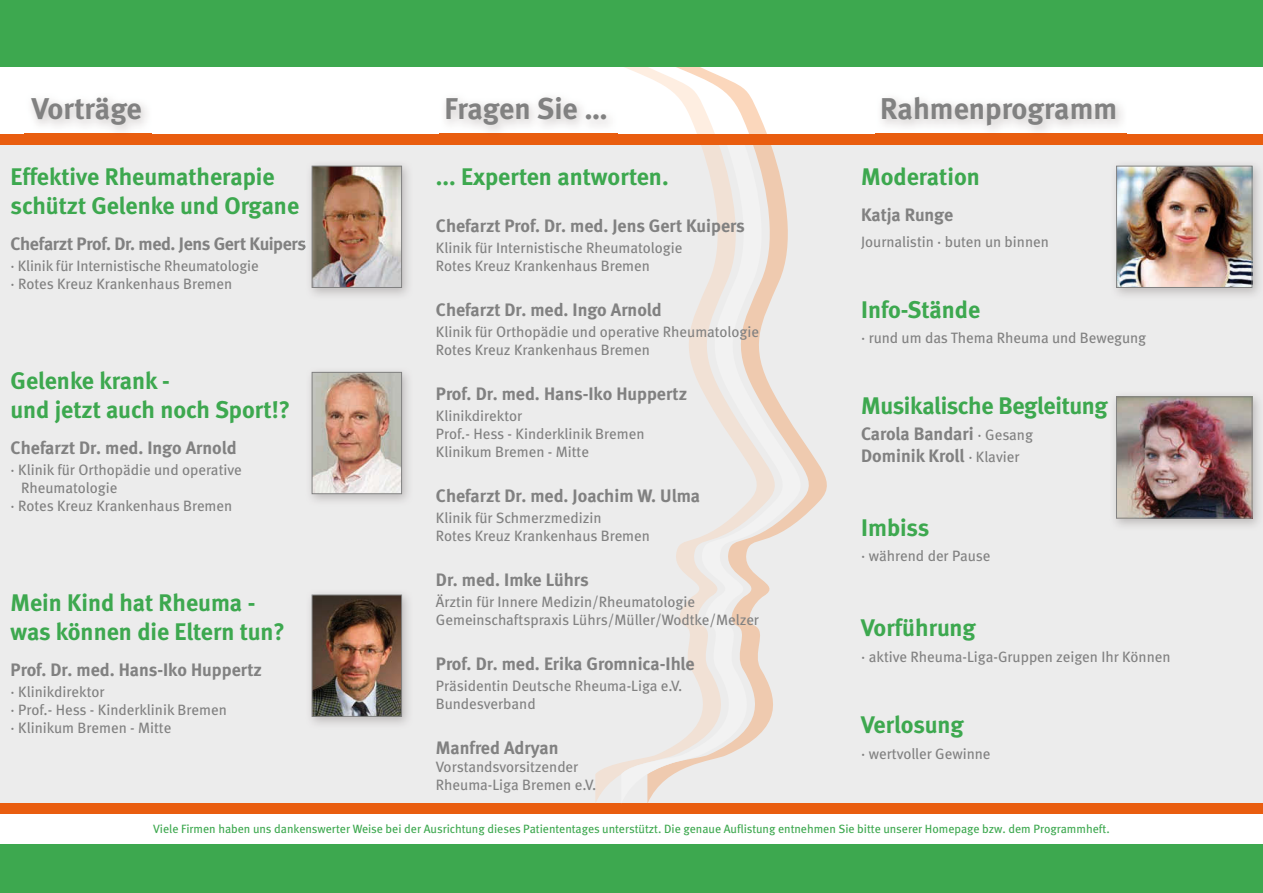
<style>
.page{position:relative;width:1263px;height:893px;background:#fff}
.page>*{position:absolute;margin:0;border:0;box-sizing:border-box;transform-origin:0 0}
.t1{font:700 30px "Meta";color:#818181}
.t2{font:700 24px/28.5px "Meta";color:#3da84f}
.t3{font:700 18px/22.5px "Meta";color:#818181}
.t4{font:700 18px "Meta";letter-spacing:-.02em;color:#818181}
.t5{font:15px/18px "Meta";color:#818181}
.t6{font:12px "Meta";color:#3da84f}
.s1{font-weight:400;font-size:15px}
</style>
<div class="page">
<div style="left:0;top:140px;width:1263px;height:667px;background:#ececec"></div>
<div style="left:0;top:844px;width:1263px;height:49px;background:#3da84f"></div>
<div style="left:0;top:803px;width:1263px;height:11px;background:#e95d0f"></div>
<svg style="left:617px;top:67px;width:150px;height:67px"></svg>
<svg style="left:621px;top:145px;width:194px;height:658px"></svg>
<div style="left:0;top:0;width:1263px;height:67px;background:#3da84f"></div>
<div style="left:0;top:134px;width:1263px;height:11px;background:#e95d0f"></div>
<img style="left:440px;top:98px;width:177px;height:36px">
<img style="left:875px;top:99px;width:252px;height:35px">
<img style="left:24px;top:99px;width:127px;height:35px">
<img style="left:310px;top:165px;width:98px;height:130px">
<img style="left:314px;top:168px;width:86px;height:118px">
<div style="left:312px;top:166px;width:90px;height:122px;border:1px solid #818181"></div>
<img style="left:1115px;top:165px;width:144px;height:130px">
<img style="left:1118px;top:168px;width:132px;height:118px">
<div style="left:1116px;top:166px;width:136px;height:122px;border:1px solid #818181"></div>
<img style="left:310px;top:371px;width:98px;height:130px">
<img style="left:314px;top:374px;width:86px;height:118px">
<div style="left:312px;top:372px;width:90px;height:122px;border:1px solid #818181"></div>
<img style="left:310px;top:594px;width:98px;height:130px">
<img style="left:314px;top:597px;width:86px;height:118px">
<div style="left:312px;top:595px;width:90px;height:122px;border:1px solid #818181"></div>
<img style="left:1114px;top:396px;width:145px;height:130px">
<img style="left:1118px;top:398px;width:132px;height:118px">
<div style="left:1116px;top:396px;width:136px;height:122px;border:1px solid #818181"></div>
<h1 class="t1" style="left:32px;top:90px;width:111px">Vorträge</h1>
<h1 class="t1" style="left:444px;top:90px;width:165px">Fragen Sie …</h1>
<h1 class="t1" style="left:880px;top:90px;width:238px">Rahmenprogramm</h1>
<h2 class="t2" style="left:11px;top:162px;width:290px">Effektive Rheumatherapie schützt Gelenke und Organe</h2>
<p class="t4" style="left:11px;top:232px;width:297px">Chefarzt Prof. Dr. med. Jens Gert Kuipers</p>
<p class="t5" style="left:11px;top:256px;width:249px">· Klinik für Internistische Rheumatologie · Rotes Kreuz Krankenhaus Bremen</p>
<h2 class="t2" style="left:11px;top:366px;width:281px">Gelenke krank -<br>und jetzt auch noch Sport!?</h2>
<p class="t3" style="left:11px;top:436px;width:227px">Chefarzt Dr. med. Ingo Arnold</p>
<p class="t5" style="left:11px;top:460px;width:233px">· Klinik für Orthopädie und operative</p>
<p class="t5" style="left:21px;top:478px;width:98px">Rheumatologie</p>
<p class="t5" style="left:11px;top:496px;width:223px">· Rotes Kreuz Krankenhaus Bremen</p>
<h2 class="t2" style="left:11px;top:588px;width:276px">Mein Kind hat Rheuma - was können die Eltern tun?</h2>
<p class="t3" style="left:11px;top:658px;width:253px">Prof. Dr. med. Hans-Iko Huppertz</p>
<p class="t5" style="left:11px;top:682px;width:218px">· Klinikdirektor<br>· Prof.- Hess - Kinderklinik Bremen · Klinikum Bremen - Mitte</p>
<h2 class="t2" style="left:436px;top:162px;width:234px">... Experten antworten.</h2>
<p class="t3" style="left:436px;top:214px;width:310px">Chefarzt Prof. Dr. med. Jens Gert Kuipers</p>
<p class="t5" style="left:436px;top:239px;width:248px">Klinik für Internistische Rheumatologie<br>Rotes Kreuz Krankenhaus Bremen</p>
<p class="t3" style="left:436px;top:298px;width:227px">Chefarzt Dr. med. Ingo Arnold</p>
<p class="t5" style="left:436px;top:323px;width:325px">Klinik für Orthopädie und operative Rheumatologie<br>Rotes Kreuz Krankenhaus Bremen</p>
<p class="t3" style="left:436px;top:382px;width:253px">Prof. Dr. med. Hans-Iko Huppertz</p>
<p class="t5" style="left:436px;top:407px;width:210px">Klinikdirektor<br>Prof.- Hess - Kinderklinik Bremen<br>Klinikum Bremen - Mitte</p>
<p class="t3" style="left:436px;top:484px;width:266px">Chefarzt Dr. med. Joachim W. Ulma</p>
<p class="t5" style="left:436px;top:509px;width:216px">Klinik für Schmerzmedizin<br>Rotes Kreuz Krankenhaus Bremen</p>
<p class="t3" style="left:436px;top:568px;width:154px">Dr. med. Imke Lührs</p>
<p class="t5" style="left:436px;top:593px;width:325px">Ärztin für Innere Medizin/Rheumatologie<br>Gemeinschaftspraxis Lührs/Müller/Wodtke/Melzer</p>
<p class="t3" style="left:436px;top:652px;width:260px">Prof. Dr. med. Erika Gromnica-Ihle</p>
<p class="t5" style="left:436px;top:677px;width:248px">Präsidentin Deutsche Rheuma-Liga e.V.<br>Bundesverband</p>
<p class="t3" style="left:436px;top:736px;width:124px">Manfred Adryan</p>
<p class="t5" style="left:436px;top:758px;width:162px">Vorstandsvorsitzender<br>Rheuma-Liga Bremen e.V.</p>
<h2 class="t2" style="left:861px;top:162px;width:120px">Moderation</h2>
<p class="t3" style="left:861px;top:203px;width:94px">Katja Runge</p>
<p class="t5" style="left:861px;top:232px;width:189px">Journalistin · buten un binnen</p>
<h2 class="t2" style="left:861px;top:295px;width:121px">Info-Stände</h2>
<p class="t5" style="left:861px;top:329px;width:287px">· rund um das Thema Rheuma und Bewegung</p>
<h2 class="t2" style="left:861px;top:391px;width:248px">Musikalische Begleitung</h2>
<p class="t3" style="left:861px;top:422px;width:173px">Carola Bandari <span class="s1">· Gesang<br></span>Dominik Kroll <span class="s1">· Klavier</span></p>
<h2 class="t2" style="left:861px;top:513px;width:70px">Imbiss</h2>
<p class="t5" style="left:861px;top:547px;width:131px">· während der Pause</p>
<h2 class="t2" style="left:861px;top:613px;width:116px">Vorführung</h2>
<p class="t5" style="left:861px;top:647px;width:311px">· aktive Rheuma-Liga-Gruppen zeigen Ihr Können</p>
<h2 class="t2" style="left:861px;top:710px;width:104px">Verlosung</h2>
<p class="t5" style="left:861px;top:744px;width:131px">· wertvoller Gewinne</p>
<p class="t6" style="left:153px;top:821px;width:958px">Viele Firmen haben uns dankenswerter Weise bei der Ausrichtung dieses Patiententages unterstützt. Die genaue Auflistung entnehmen Sie bitte unserer Homepage bzw. dem Programmheft.</p>
</div>
